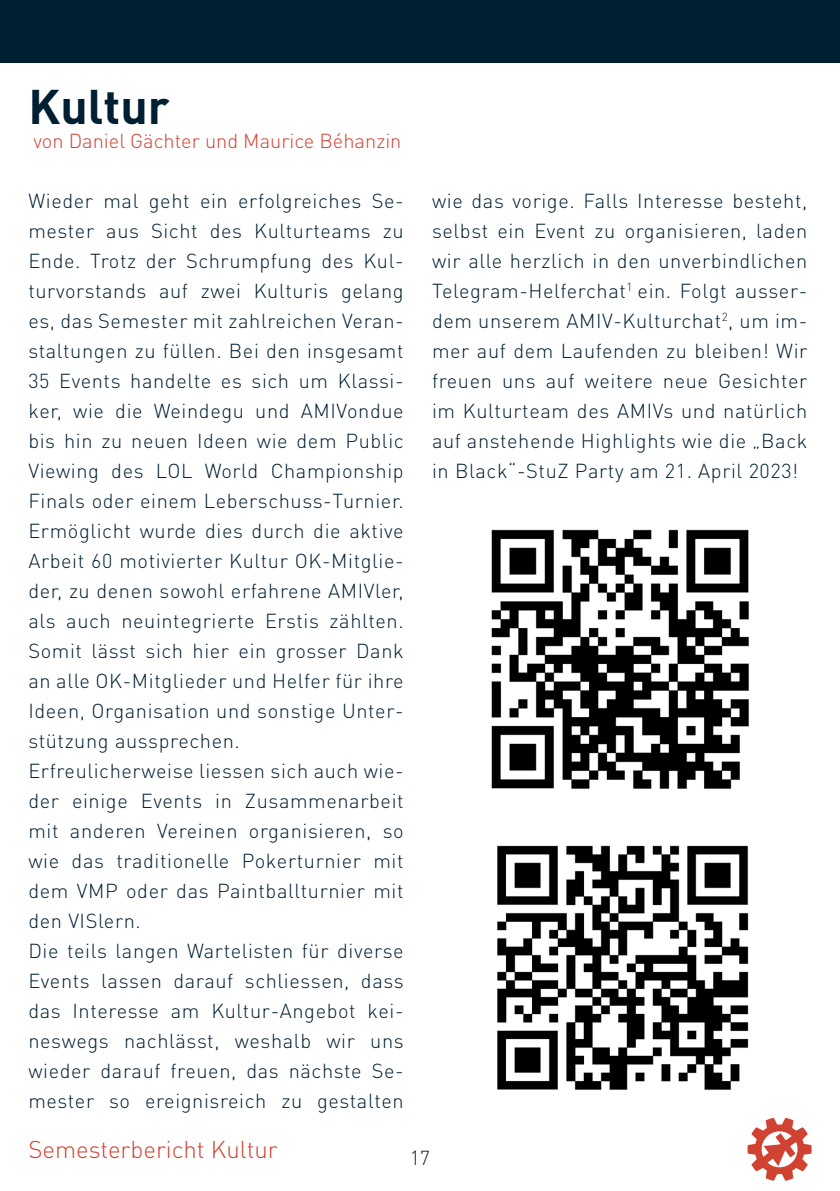
<style>
.page{position:relative;width:840px;height:1191px;background:#fff}
.page>*{position:absolute;margin:0;border:0;box-sizing:border-box;transform-origin:0 0}
.Absatzformat_1{font:700 48px "DIN Pro";color:#001f33}
.Absatzformat_1-2{font:300 24px "DIN Pro";color:#d04231}
.Fliesstext{font:300 20px/30px "DIN Pro";letter-spacing:.03em;color:#001f33;text-align:justify}
.Absatzformat_1-3{font:300 20px "DIN Pro";color:#d04231}
.t1{font:300 20px "DIN Pro";color:#231f20}
</style>
<div class="page">
<div style="left:0;top:0;width:839px;height:63px;background:#001f33"></div>
<svg style="left:747px;top:1117px;width:64px;height:63px"></svg>
<img style="left:497px;top:845px;width:252px;height:245px">
<img style="left:491px;top:529px;width:258px;height:260px">
<p class="Absatzformat_1" style="left:28px;top:74px;width:143px">Kultur</p>
<p class="Absatzformat_1-3" style="left:33px;top:127px;width:369px">von Daniel Gächter und Maurice Béhanzin</p>
<p class="Fliesstext" style="left:28px;top:185px;width:376px">Wieder mal geht ein erfolgreiches Se&shy;mester aus Sicht des Kulturteams zu Ende. Trotz der Schrumpfung des Kul&shy;turvorstands auf zwei Kulturis gelang es, das Semester mit zahlreichen Veran&shy;staltungen zu füllen. Bei den insgesamt 35 Events handelte es sich um Klassi&shy;ker, wie die Weindegu und AMIVondue bis hin zu neuen Ideen wie dem Public Viewing des LOL World Championship Finals oder einem Leberschuss-Turnier.<br>Ermöglicht wurde dies durch die aktive Arbeit 60 motivierter Kultur OK-Mitglie&shy;der, zu denen sowohl erfahrene AMIVler, als auch neuintegrierte Erstis zählten.<br>Somit lässt sich hier ein grosser Dank an alle OK-Mitglieder und Helfer für ihre Ideen, Organisation und sonstige Unter&shy;stützung aussprechen.</p>
<p class="Fliesstext" style="left:28px;top:755px;width:376px">Erfreulicherweise liessen sich auch wie&shy;der einige Events in Zusammenarbeit mit anderen Vereinen organisieren, so wie das traditionelle Pokerturnier mit dem VMP oder das Paintballturnier mit den VISlern.</p>
<p class="Fliesstext" style="left:28px;top:935px;width:376px">Die teils langen Wartelisten für diverse Events lassen darauf schliessen, dass das Interesse am Kultur-Angebot kei&shy;neswegs nachlässt, weshalb wir uns wieder darauf freuen, das nächste Se&shy;mester so ereignisreich zu gestalten</p>
<p class="Fliesstext" style="left:432px;top:185px;width:376px">wie das vorige. Falls Interesse besteht, selbst ein Event zu organisieren, laden wir alle herzlich in den unverbindlichen Telegram-Helferchat<sup>1</sup> ein. Folgt ausser&shy;dem unserem AMIV-Kulturchat<sup>2</sup>, um im&shy;mer auf dem Laufenden zu bleiben! Wir freuen uns auf weitere neue Gesichter im Kulturteam des AMIVs und natürlich auf anstehende Highlights wie die „Back in Black“-StuZ Party am 21. April 2023!</p>
<p class="Absatzformat_1-2" style="left:28px;top:1133px;width:251px">Semesterbericht Kultur</p>
<p class="t1" style="left:409px;top:1143px;width:22px">17</p>
</div>
